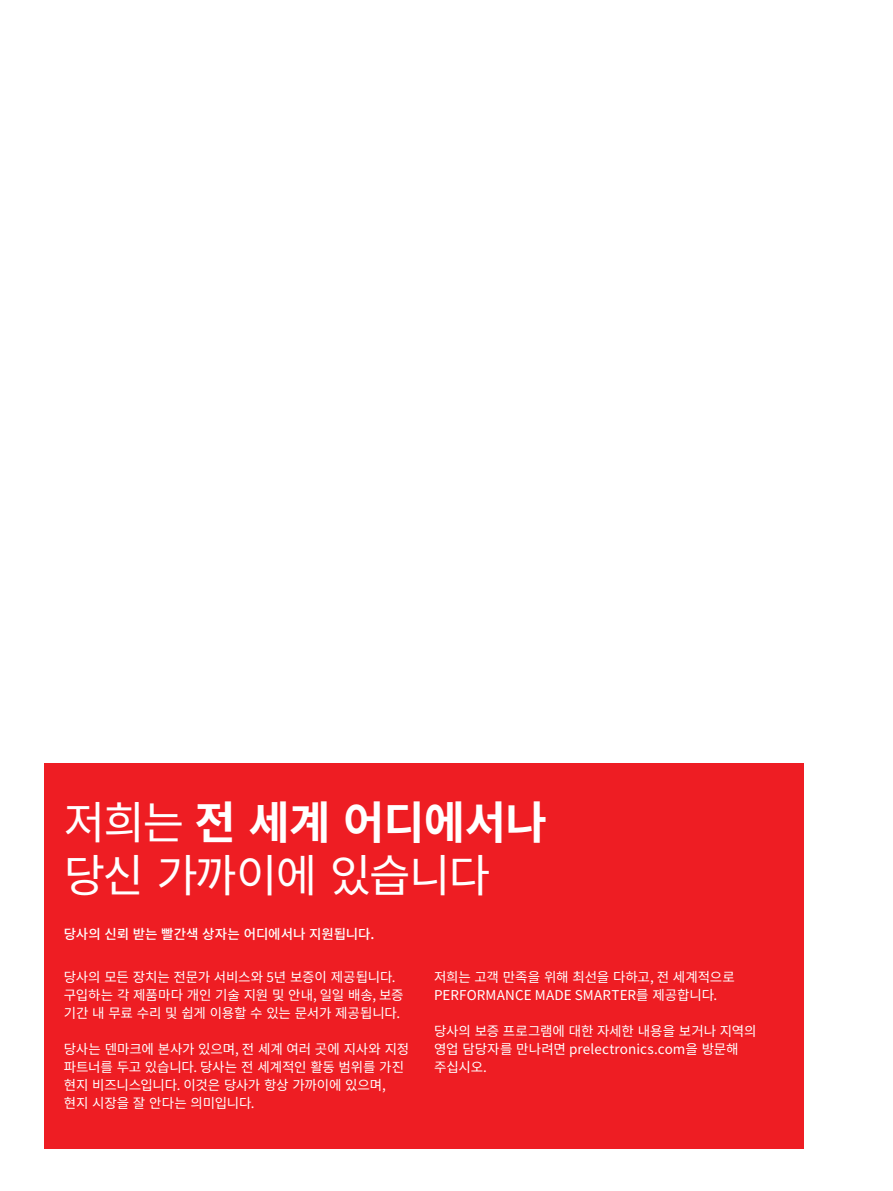
<style>
.page{position:relative;width:893px;height:1191px;background:#fff}
.page>*{position:absolute;margin:0;border:0;box-sizing:border-box;transform-origin:0 0}
.t1{font:45px/52.5px "Noto Sans KR";letter-spacing:-.04em;color:#fff}
.t2{font:13.5px/18px "Noto Sans KR";letter-spacing:-.01em;color:#fff}
.t3{font:500 13.5px "Noto Sans KR";letter-spacing:-.01em;color:#fff}
.s1{font-weight:700}
</style>
<div class="page">
<div style="left:45px;top:762px;width:759px;height:386px;background:#ee1d23"></div>
<h1 class="t1" style="left:64px;top:797px;width:484px">저희는 <span class="s1">전 세계 어디에서나 </span>당신 가까이에 있습니다</h1>
<p class="t3" style="left:64px;top:926px;width:312px">당사의 신뢰 받는 빨간색 상자는 어디에서나 지원됩니다.</p>
<p class="t2" style="left:64px;top:968px;width:341px">당사의 모든 장치는 전문가 서비스와 5년 보증이 제공됩니다. 구입하는 각 제품마다 개인 기술 지원 및 안내, 일일 배송, 보증 기간 내 무료 수리 및 쉽게 이용할 수 있는 문서가 제공됩니다.</p>
<p class="t2" style="left:64px;top:1040px;width:347px">당사는 덴마크에 본사가 있으며, 전 세계 여러 곳에 지사와 지정 파트너를 두고 있습니다. 당사는 전 세계적인 활동 범위를 가진 현지 비즈니스입니다. 이것은 당사가 항상 가까이에 있으며, 현지 시장을 잘 안다는 의미입니다.</p>
<p class="t2" style="left:434px;top:968px;width:302px">저희는 고객 만족을 위해 최선을 다하고, 전 세계적으로<br>PERFORMANCE MADE SMARTER를 제공합니다.</p>
<p class="t2" style="left:434px;top:1022px;width:324px">당사의 보증 프로그램에 대한 자세한 내용을 보거나 지역의 영업 담당자를 만나려면 prelectronics.com을 방문해 주십시오.</p>
</div>
